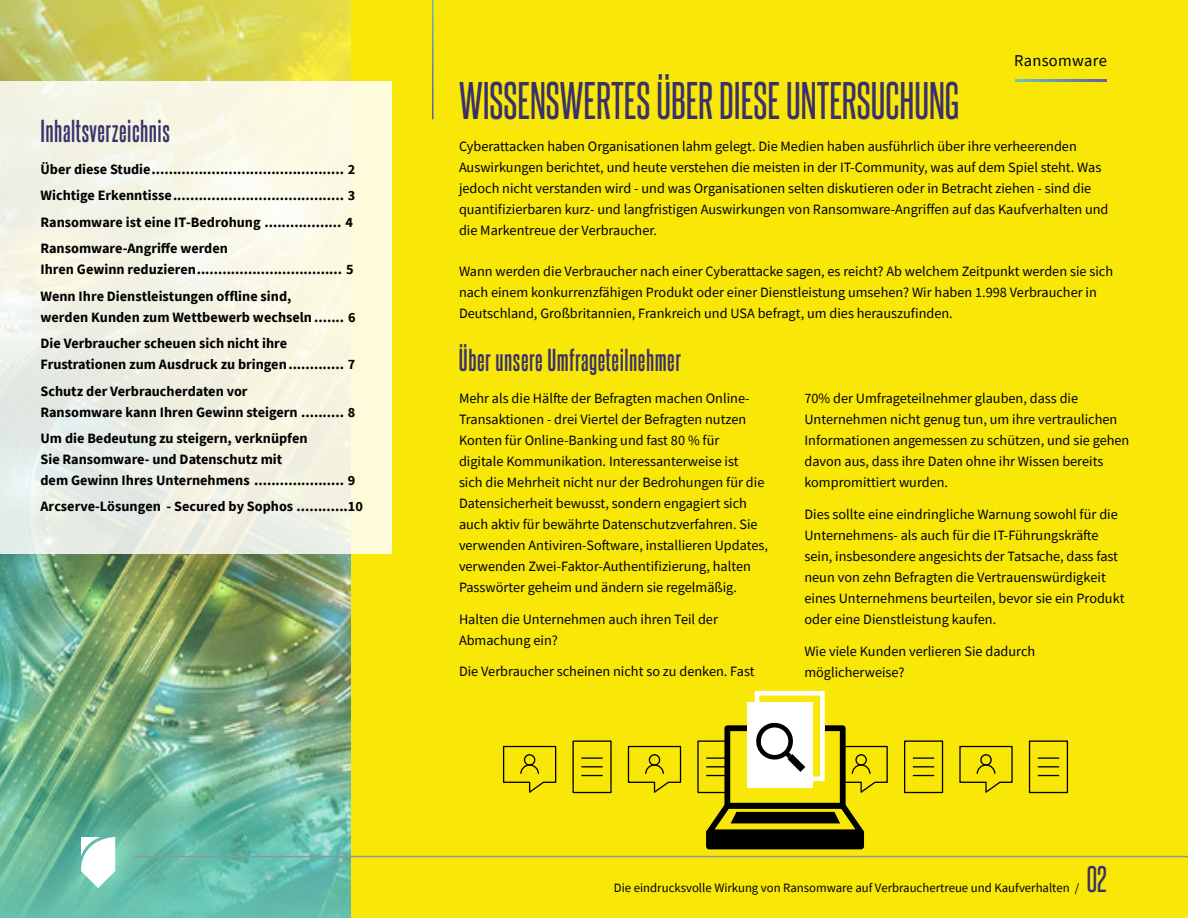
<style>
.page{position:relative;width:1188px;height:918px;background:#fff}
.page>*{position:absolute;margin:0;border:0;box-sizing:border-box;transform-origin:0 0}
.t1{font:45px "Steelfish Rg";color:#393169}
.t2{font:31.5px "Steelfish Rg";color:#393169}
.t3{font:700 27px "Steelfish Rg";letter-spacing:.02em;color:#393169}
.t4{font:16.5px "Source Sans Pro";letter-spacing:.02em;color:#000}
.t5{font:14.25px/21px "Source Sans Pro";color:#000}
.t6{font:700 14.25px/26.4px "Source Sans Pro";color:#000}
.t7{font:12.75px "Source Sans Pro";color:#000}
</style>
<div class="page">
<div style="left:351px;top:0;width:837px;height:918px;background:#f8e707"></div>
<hr style="left:432px;top:0;width:2px;height:119px;background:#fff">
<svg style="left:503px;top:745px;width:54px;height:48px"></svg>
<div style="left:572px;top:740px;width:40px;height:53px;border:1px solid #000"></div>
<svg style="left:581px;top:766px;width:22px;height:1px"></svg>
<svg style="left:581px;top:775px;width:22px;height:1px"></svg>
<hr style="left:581px;top:757px;width:22px;height:2px;background:#000">
<svg style="left:627px;top:745px;width:55px;height:48px"></svg>
<div style="left:904px;top:740px;width:39px;height:53px;border:1px solid #000"></div>
<svg style="left:913px;top:766px;width:21px;height:1px"></svg>
<svg style="left:913px;top:775px;width:21px;height:1px"></svg>
<hr style="left:913px;top:757px;width:21px;height:2px;background:#000">
<div style="left:709px;top:833px;width:152px;height:13px;background:#000"></div>
<div style="left:706px;top:830px;width:158px;height:19px;border:6px solid #000"></div>
<div style="left:755px;top:691px;width:70px;height:90px;border:5px solid #fff"></div>
<div style="left:748px;top:703px;width:65px;height:85px;background:#fff"></div>
<svg style="left:698px;top:717px;width:190px;height:124px"></svg>
<div style="left:1029px;top:740px;width:39px;height:53px;border:1px solid #000"></div>
<svg style="left:1038px;top:766px;width:21px;height:1px"></svg>
<svg style="left:1038px;top:775px;width:21px;height:1px"></svg>
<hr style="left:1038px;top:757px;width:21px;height:2px;background:#000">
<svg style="left:959px;top:745px;width:54px;height:48px"></svg>
<img style="left:0;top:0;width:351px;height:625px">
<img style="left:0;top:625px;width:351px;height:293px">
<svg style="left:81px;top:837px;width:34px;height:51px"></svg>
<svg style="left:0;top:81px;width:392px;height:473px;background:#f3f3e3"></svg>
<hr style="left:135px;top:856px;width:1053px;height:1px;background:#939598">
<svg style="left:1016px;top:80px;width:91px;height:2px"></svg>
<h3 class="t3" style="left:40px;top:115px;width:131px">Inhaltsverzeichnis</h3>
<p class="t6" style="left:40px;top:156px;width:316px">Über diese Studie............................................. 2<br>Wichtige Erkenntisse........................................ 3<br>Ransomware ist eine IT-Bedrohung .................. 4<br>Ransomware-Angriffe werden</p>
<p class="t6" style="left:40px;top:256px;width:315px">Ihren Gewinn reduzieren.................................. 5<br>Wenn Ihre Dienstleistungen offline sind,</p>
<p class="t6" style="left:40px;top:304px;width:317px">werden Kunden zum Wettbewerb wechseln ....... 6<br>Die Verbraucher scheuen sich nicht ihre</p>
<p class="t6" style="left:40px;top:351px;width:316px">Frustrationen zum Ausdruck zu bringen............. 7<br>Schutz der Verbraucherdaten vor</p>
<p class="t6" style="left:40px;top:398px;width:316px">Ransomware kann Ihren Gewinn steigern .......... 8<br>Um die Bedeutung zu steigern, verknüpfen</p>
<p class="t6" style="left:40px;top:448px;width:316px;line-height:21px">Sie Ransomware- und Datenschutz mit<br>dem Gewinn Ihres Unternehmens ..................... 9</p>
<p class="t6" style="left:40px;top:493px;width:324px">Arcserve-Lösungen - Secured by Sophos ............10</p>
<p class="t4" style="left:1014px;top:50px;width:94px">Ransomware</p>
<h1 class="t1" style="left:459px;top:73px;width:502px">WISSENSWERTES ÜBER DIESE UNTERSUCHUNG</h1>
<p class="t5" style="left:459px;top:136px;width:651px">Cyberattacken haben Organisationen lahm gelegt. Die Medien haben ausführlich über ihre verheerenden Auswirkungen berichtet, und heute verstehen die meisten in der IT-Community, was auf dem Spiel steht. Was jedoch nicht verstanden wird - und was Organisationen selten diskutieren oder in Betracht ziehen - sind die quantifizierbaren kurz- und langfristigen Auswirkungen von Ransomware-Angriffen auf das Kaufverhalten und die Markentreue der Verbraucher.</p>
<p class="t5" style="left:459px;top:261px;width:656px">Wann werden die Verbraucher nach einer Cyberattacke sagen, es reicht? Ab welchem Zeitpunkt werden sie sich nach einem konkurrenzfähigen Produkt oder einer Dienstleistung umsehen? Wir haben 1.998 Verbraucher in<br>Deutschland, Großbritannien, Frankreich und USA befragt, um dies herauszufinden.</p>
<h3 class="t3" style="left:459px;top:343px;width:223px">Über unsere Umfrageteilnehmer</h3>
<p class="t5" style="left:459px;top:387px;width:310px">Mehr als die Hälfte der Befragten machen Online-Transaktionen - drei Viertel der Befragten nutzen Konten für Online-Banking und fast 80 % für<br>digitale Kommunikation. Interessanterweise ist<br>sich die Mehrheit nicht nur der Bedrohungen für die Datensicherheit bewusst, sondern engagiert sich auch aktiv für bewährte Datenschutzverfahren. Sie verwenden Antiviren-Software, installieren Updates, verwenden Zwei-Faktor-Authentifizierung, halten Passwörter geheim und ändern sie regelmäßig.</p>
<p class="t5" style="left:459px;top:608px;width:261px">Halten die Unternehmen auch ihren Teil der<br>Abmachung ein?</p>
<p class="t5" style="left:459px;top:661px;width:297px">Die Verbraucher scheinen nicht so zu denken. Fast</p>
<p class="t5" style="left:804px;top:388px;width:326px">70% der Umfrageteilnehmer glauben, dass die Unternehmen nicht genug tun, um ihre vertraulichen Informationen angemessen zu schützen, und sie gehen davon aus, dass ihre Daten ohne ihr Wissen bereits kompromittiert wurden.</p>
<p class="t5" style="left:804px;top:503px;width:322px">Dies sollte eine eindringliche Warnung sowohl für die Unternehmens- als auch für die IT-Führungskräfte sein, insbesondere angesichts der Tatsache, dass fast neun von zehn Befragten die Vertrauenswürdigkeit eines Unternehmens beurteilen, bevor sie ein Produkt oder eine Dienstleistung kaufen.</p>
<p class="t5" style="left:804px;top:640px;width:232px">Wie viele Kunden verlieren Sie dadurch möglicherweise?</p>
<p class="t7" style="left:614px;top:880px;width:467px">Die eindrucksvolle Wirkung von Ransomware auf Verbrauchertreue und Kaufverhalten /</p>
<h2 class="t2" style="left:1087px;top:860px;width:22px">02</h2>
</div>
